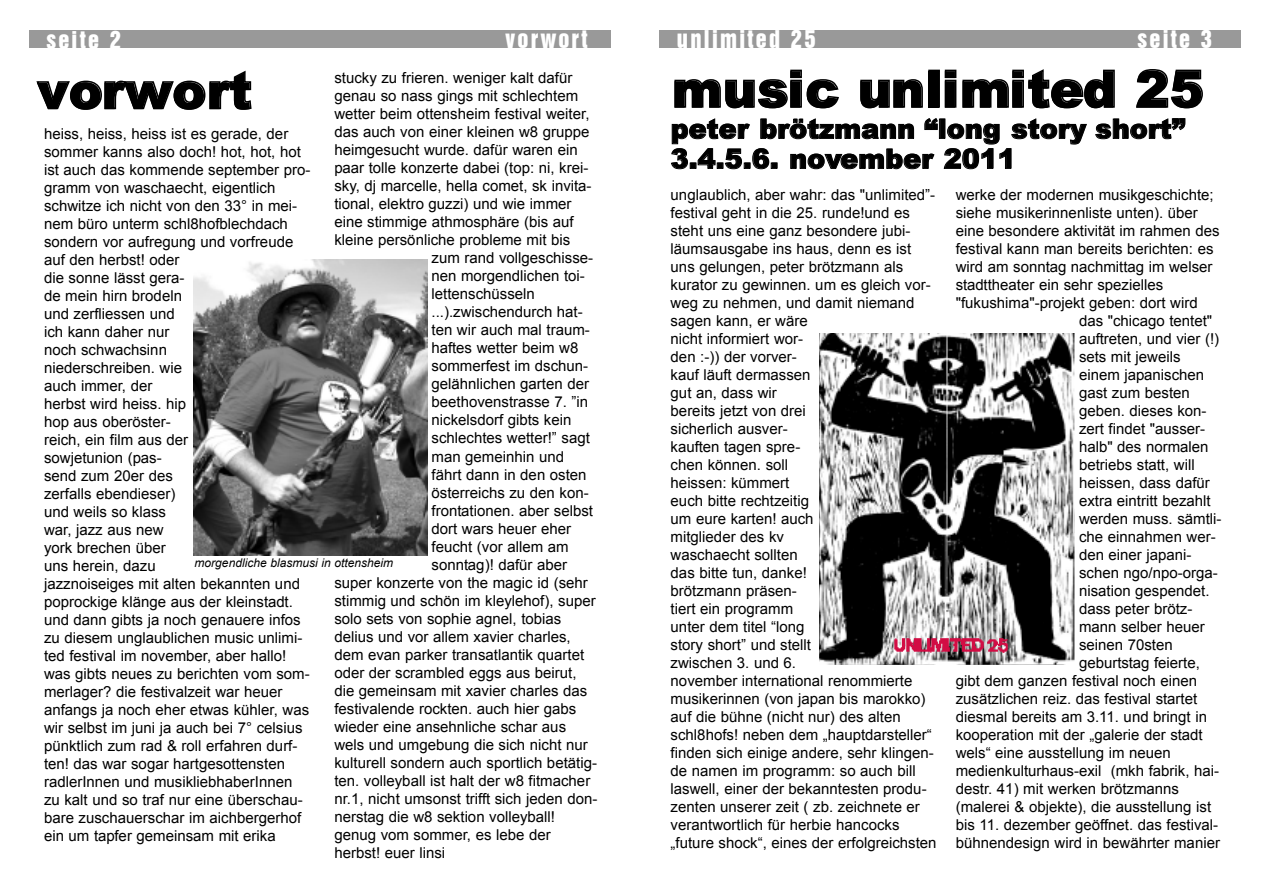
<style>
.page{position:relative;width:1263px;height:893px;background:#fff}
.page>*{position:absolute;margin:0;border:0;box-sizing:border-box;transform-origin:0 0}
.t1{font:900 51px "Arial";letter-spacing:-.005em;color:#000}
.t2{font:900 27px/30px "Arial";color:#000}
.t3{font:22.5px "Swiss 921 BT Regular A";letter-spacing:.1em;color:#fff}
.t4{font:15px/18px "Arial";color:#000}
.t5{font:italic 12px "Arial";color:#000}
</style>
<div class="page">
<div style="left:29px;top:31px;width:581px;height:17px;background:#999"></div>
<div style="left:659px;top:30px;width:581px;height:18px;background:#999"></div>
<img style="left:193px;top:260px;width:234px;height:295px">
<img style="left:819px;top:333px;width:255px;height:332px">
<img style="left:891px;top:637px;width:118px;height:17px">
<h3 class="t3" style="left:46px;top:26px;width:76px">seite 2</h3>
<h3 class="t3" style="left:506px;top:25px;width:83px">vorwort</h3>
<p class="t4" style="left:334px;top:69px;width:240px">stucky zu frieren. weniger kalt dafür</p>
<p class="t4" style="left:334px;top:87px;width:245px">genau so nass gings mit schlechtem</p>
<p class="t4" style="left:334px;top:105px;width:257px">wetter beim ottensheim festival weiter,</p>
<p class="t4" style="left:334px;top:123px;width:257px">das auch von einer kleinen w8 gruppe</p>
<p class="t4" style="left:334px;top:141px;width:245px">heimgesucht wurde. dafür waren ein</p>
<p class="t4" style="left:334px;top:159px;width:256px">paar tolle konzerte dabei (top: ni, krei-</p>
<p class="t4" style="left:334px;top:177px;width:259px">sky, dj marcelle, hella comet, sk invita-</p>
<p class="t4" style="left:334px;top:195px;width:239px">tional, elektro guzzi) und wie immer</p>
<p class="t4" style="left:334px;top:213px;width:241px">eine stimmige athmosphäre (bis auf</p>
<p class="t4" style="left:334px;top:231px;width:237px">kleine persönliche probleme mit bis</p>
<p class="t4" style="left:431px;top:249px;width:163px">zum rand vollgeschisse-</p>
<p class="t4" style="left:431px;top:267px;width:155px">nen morgendlichen toi-</p>
<p class="t4" style="left:431px;top:285px;width:105px">lettenschüsseln</p>
<p class="t4" style="left:431px;top:303px;width:153px">...).zwischendurch hat-</p>
<p class="t4" style="left:431px;top:321px;width:160px">ten wir auch mal traum-</p>
<p class="t4" style="left:431px;top:339px;width:148px">haftes wetter beim w8</p>
<p class="t4" style="left:431px;top:357px;width:158px">sommerfest im dschun-</p>
<p class="t4" style="left:431px;top:375px;width:159px">gelähnlichen garten der</p>
<p class="t4" style="left:431px;top:393px;width:158px">beethovenstrasse 7. ”in</p>
<p class="t4" style="left:431px;top:411px;width:141px">nickelsdorf gibts kein</p>
<p class="t4" style="left:431px;top:429px;width:160px">schlechtes wetter!” sagt</p>
<p class="t4" style="left:431px;top:447px;width:134px">man gemeinhin und</p>
<p class="t4" style="left:431px;top:465px;width:157px">fährt dann in den osten</p>
<p class="t4" style="left:431px;top:483px;width:159px">österreichs zu den kon-</p>
<p class="t4" style="left:431px;top:501px;width:163px">frontationen. aber selbst</p>
<p class="t4" style="left:431px;top:519px;width:141px">dort wars heuer eher</p>
<p class="t4" style="left:431px;top:537px;width:139px">feucht (vor allem am</p>
<p class="t4" style="left:431px;top:555px;width:137px">sonntag)! dafür aber</p>
<p class="t4" style="left:334px;top:573px;width:255px">super konzerte von the magic id (sehr</p>
<p class="t4" style="left:334px;top:591px;width:263px">stimmig und schön im kleylehof), super</p>
<p class="t4" style="left:334px;top:609px;width:229px">solo sets von sophie agnel, tobias</p>
<p class="t4" style="left:334px;top:627px;width:238px">delius und vor allem xavier charles,</p>
<p class="t4" style="left:334px;top:645px;width:251px">dem evan parker transatlantik quartet</p>
<p class="t4" style="left:334px;top:663px;width:244px">oder der scrambled eggs aus beirut,</p>
<p class="t4" style="left:334px;top:681px;width:254px">die gemeinsam mit xavier charles das</p>
<p class="t4" style="left:334px;top:699px;width:243px">festivalende rockten. auch hier gabs</p>
<p class="t4" style="left:334px;top:717px;width:233px">wieder eine ansehnliche schar aus</p>
<p class="t4" style="left:334px;top:735px;width:255px">wels und umgebung die sich nicht nur</p>
<p class="t4" style="left:334px;top:753px;width:264px">kulturell sondern auch sportlich betätig-</p>
<p class="t4" style="left:334px;top:771px;width:257px">ten. volleyball ist halt der w8 fitmacher</p>
<p class="t4" style="left:334px;top:789px;width:264px">nr.1, nicht umsonst trifft sich jeden don-</p>
<p class="t4" style="left:334px;top:807px;width:222px">nerstag die w8 sektion volleyball!</p>
<p class="t4" style="left:334px;top:825px;width:218px">genug vom sommer, es lebe der</p>
<p class="t4" style="left:334px;top:843px;width:112px">herbst! euer linsi</p>
<h1 class="t1" style="left:37px;top:53px;width:216px">vorwort</h1>
<p class="t4" style="left:44px;top:124px;width:268px">heiss, heiss, heiss ist es gerade, der sommer kanns also doch! hot, hot, hot ist auch das kommende september pro&shy;gramm von waschaecht, eigentlich schwitze ich nicht von den 33° in mei&shy;nem büro unterm schl8hofblechdach sondern vor aufregung und vorfreude auf den herbst! oder<br>die sonne lässt gera-<br>de mein hirn brodeln<br>und zerfliessen und<br>ich kann daher nur<br>noch schwachsinn<br>niederschreiben. wie<br>auch immer, der<br>herbst wird heiss. hip<br>hop aus oberöster-<br>reich, ein film aus der<br>sowjetunion (pas-<br>send zum 20er des<br>zerfalls ebendieser)<br>und weils so klass<br>war, jazz aus new<br>york brechen über<br>uns herein, dazu<br>jazznoiseiges mit alten bekannten und poprockige klänge aus der kleinstadt. und dann gibts ja noch genauere infos zu diesem unglaublichen music unlimi&shy;ted festival im november, aber hallo! was gibts neues zu berichten vom som&shy;merlager? die festivalzeit war heuer anfangs ja noch eher etwas kühler, was wir selbst im juni ja auch bei 7° celsius pünktlich zum rad &amp; roll erfahren durf&shy;ten! das war sogar hartgesottensten radlerInnen und musikliebhaberInnen zu kalt und so traf nur eine überschau&shy;bare zuschauerschar im aichbergerhof ein um tapfer gemeinsam mit erika</p>
<p class="t5" style="left:195px;top:556px;width:200px">morgendliche blasmusi in ottensheim</p>
<h3 class="t3" style="left:677px;top:24px;width:140px">unlimited 25</h3>
<h3 class="t3" style="left:1137px;top:24px;width:76px">seite 3</h3>
<h1 class="t1" style="left:671px;top:52px;width:534px">music unlimited 25</h1>
<h2 class="t2" style="left:671px;top:112px;width:516px">peter brötzmann “long story short”<br>3.4.5.6. november 2011</h2>
<p class="t4" style="left:671px;top:185px;width:267px">unglaublich, aber wahr: das "unlimited”- festival geht in die 25. runde!und es steht uns eine ganz besondere jubi&shy;läumsausgabe ins haus, denn es ist uns gelungen, peter brötzmann als kurator zu gewinnen. um es gleich vor&shy;weg zu nehmen, und damit niemand sagen kann, er wäre<br>nicht informiert wor-<br>den :-)) der vorver-<br>kauf läuft dermassen<br>gut an, dass wir<br>bereits jetzt von drei<br>sicherlich ausver-<br>kauften tagen spre-<br>chen können. soll<br>heissen: kümmert<br>euch bitte rechtzeitig<br>um eure karten! auch<br>mitglieder des kv<br>waschaecht sollten<br>das bitte tun, danke!<br>brötzmann präsen-<br>tiert ein programm<br>unter dem titel “long<br>story short” und stellt<br>zwischen 3. und 6.<br>november international renommierte musikerinnen (von japan bis marokko) auf die bühne (nicht nur) des alten schl8hofs! neben dem „hauptdarsteller“ finden sich einige andere, sehr klingen&shy;de namen im programm: so auch bill laswell, einer der bekanntesten produ&shy;zenten unserer zeit ( zb. zeichnete er verantwortlich für herbie hancocks „future shock“, eines der erfolgreichsten</p>
<p class="t4" style="left:956px;top:185px;width:260px">werke der modernen musikgeschichte;</p>
<p class="t4" style="left:956px;top:203px;width:244px">siehe musikerinnenliste unten). über</p>
<p class="t4" style="left:956px;top:221px;width:265px">eine besondere aktivität im rahmen des</p>
<p class="t4" style="left:956px;top:239px;width:259px">festival kann man bereits berichten: es</p>
<p class="t4" style="left:956px;top:257px;width:258px">wird am sonntag nachmittag im welser</p>
<p class="t4" style="left:956px;top:275px;width:209px">stadttheater ein sehr spezielles</p>
<p class="t4" style="left:956px;top:293px;width:243px">"fukushima"-projekt geben: dort wird</p>
<p class="t4" style="left:1079px;top:311px;width:135px">das "chicago tentet"</p>
<p class="t4" style="left:1079px;top:329px;width:142px">auftreten, und vier (!)</p>
<p class="t4" style="left:1079px;top:347px;width:103px">sets mit jeweils</p>
<p class="t4" style="left:1079px;top:365px;width:127px">einem japanischen</p>
<p class="t4" style="left:1079px;top:383px;width:112px">gast zum besten</p>
<p class="t4" style="left:1079px;top:401px;width:129px">geben. dieses kon-</p>
<p class="t4" style="left:1079px;top:419px;width:128px">zert findet "ausser-</p>
<p class="t4" style="left:1079px;top:437px;width:131px">halb" des normalen</p>
<p class="t4" style="left:1079px;top:455px;width:117px">betriebs statt, will</p>
<p class="t4" style="left:1079px;top:473px;width:132px">heissen, dass dafür</p>
<p class="t4" style="left:1079px;top:491px;width:133px">extra eintritt bezahlt</p>
<p class="t4" style="left:1079px;top:509px;width:144px">werden muss. sämtli-</p>
<p class="t4" style="left:1079px;top:527px;width:138px">che einnahmen wer-</p>
<p class="t4" style="left:1079px;top:545px;width:114px">den einer japani-</p>
<p class="t4" style="left:1079px;top:563px;width:140px">schen ngo/npo-orga-</p>
<p class="t4" style="left:1079px;top:581px;width:132px">nisation gespendet.</p>
<p class="t4" style="left:1079px;top:599px;width:115px">dass peter brötz-</p>
<p class="t4" style="left:1079px;top:617px;width:127px">mann selber heuer</p>
<p class="t4" style="left:1079px;top:635px;width:95px">seinen 70sten</p>
<p class="t4" style="left:1079px;top:653px;width:122px">geburtstag feierte,</p>
<p class="t4" style="left:956px;top:671px;width:243px">gibt dem ganzen festival noch einen</p>
<p class="t4" style="left:956px;top:689px;width:243px">zusätzlichen reiz. das festival startet</p>
<p class="t4" style="left:956px;top:707px;width:253px">diesmal bereits am 3.11. und bringt in</p>
<p class="t4" style="left:956px;top:725px;width:248px">kooperation mit der „galerie der stadt</p>
<p class="t4" style="left:956px;top:743px;width:217px">wels“ eine ausstellung im neuen</p>
<p class="t4" style="left:956px;top:761px;width:265px">medienkulturhaus-exil (mkh fabrik, hai-</p>
<p class="t4" style="left:956px;top:779px;width:225px">destr. 41) mit werken brötzmanns</p>
<p class="t4" style="left:956px;top:797px;width:257px">(malerei &amp; objekte), die ausstellung ist</p>
<p class="t4" style="left:956px;top:815px;width:264px">bis 11. dezember geöffnet. das festival-</p>
<p class="t4" style="left:956px;top:833px;width:266px">bühnendesign wird in bewährter manier</p>
</div>
